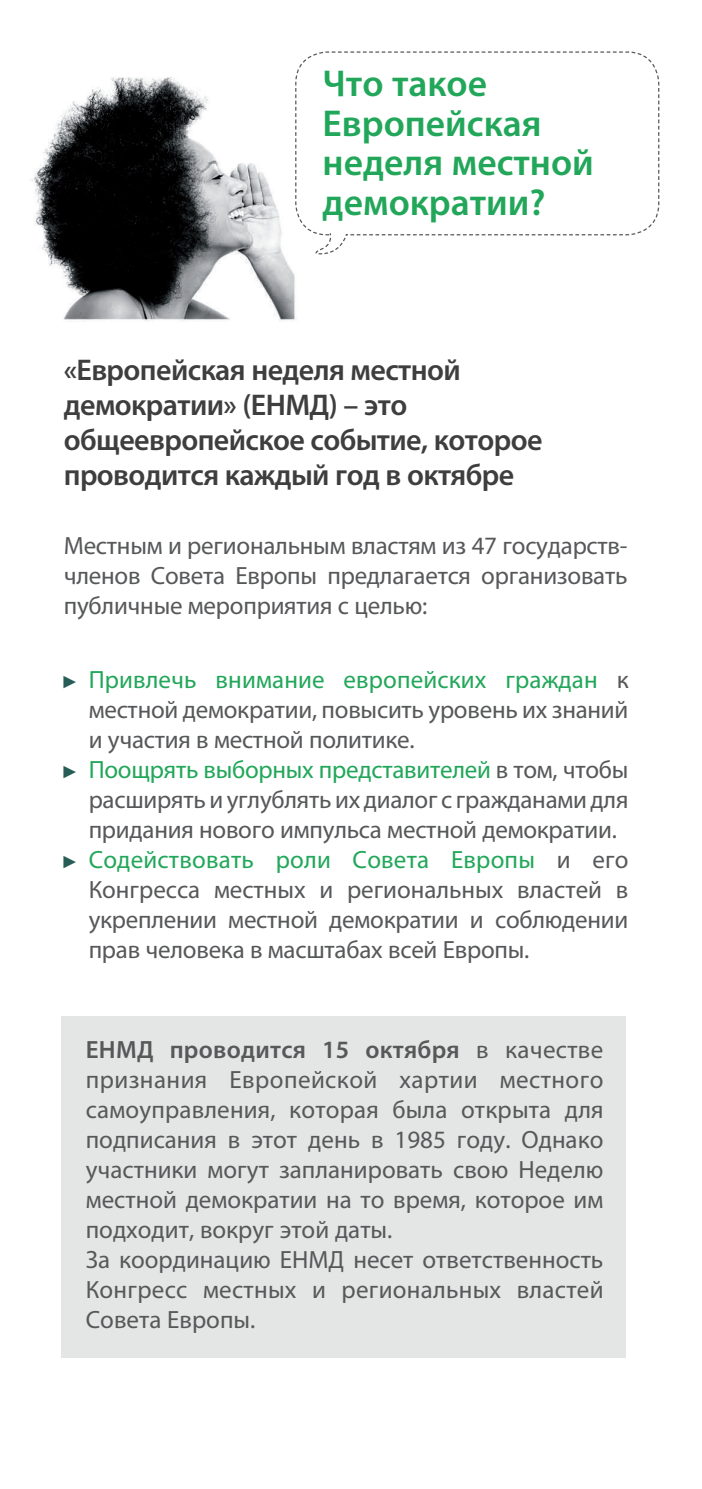
<style>
.page{position:relative;width:702px;height:1489px;background:#fff}
.page>*{position:absolute;margin:0;border:0;box-sizing:border-box;transform-origin:0 0}
.t1{font:600 37.5px/39.8px "Myriad Pro";color:#22a75a}
.t2{font:600 30px/35px "Myriad Pro";letter-spacing:-.02em;color:#3e3e3f}
.t3{font:25px/30px "Myriad Pro";color:#57585a;text-align:justify}
.t4{font:25px "Myriad Pro";letter-spacing:.005em;color:#22a75a}
.s1{font-family:"Arial";font-size:17.5px;color:#265d57}
.s2{color:#57585a}
.s3{font-weight:600}
</style>
<div class="page">
<img style="left:31px;top:77px;width:264px;height:245px">
<svg style="left:294px;top:51px;width:366px;height:185px"></svg>
<svg style="left:295px;top:206px;width:329px;height:49px"></svg>
<div style="left:61px;top:1016px;width:565px;height:341px;background:#e3e6e4"></div>
<h1 class="t1" style="left:322px;top:63px;width:273px">Что такое<br>Европейская неделя местной демократии?</h1>
<p class="t2" style="left:64px;top:351px;width:480px">«Европейская неделя местной демократии» (ЕНМД) – это общеевропейское событие, которое проводится каждый год в октябре</p>
<p class="t3" style="left:64px;top:530px;width:565px">Местным и региональным властям из 47 государств&shy;членов Совета Европы предлагается организовать публичные мероприятия с целью:</p>
<p class="t4" style="left:61px;top:664px;width:569px"><span class="s1">►</span> Привлечь внимание европейских граждан <span class="s2">к</span></p>
<p class="t3" style="left:89px;top:694px;width:541px">местной демократии, повысить уровень их знаний</p>
<p class="t3" style="left:89px;top:724px;width:327px">и участия в местной политике.</p>
<p class="t4" style="left:61px;top:754px;width:568px"><span class="s1">►</span> Поощрять выборных представителей <span class="s2">в том, чтобы</span></p>
<p class="t3" style="left:89px;top:784px;width:541px">расширять и углублять их диалог с гражданами для</p>
<p class="t3" style="left:89px;top:814px;width:529px">придания нового импульса местной демократии.</p>
<p class="t4" style="left:61px;top:844px;width:569px"><span class="s1">►</span> Содействовать роли Совета Европы <span class="s2">и его</span></p>
<p class="t3" style="left:89px;top:874px;width:541px">Конгресса местных и региональных властей в</p>
<p class="t3" style="left:89px;top:904px;width:541px">укреплении местной демократии и соблюдении</p>
<p class="t3" style="left:89px;top:934px;width:442px">прав человека в масштабах всей Европы.</p>
<p class="t3" style="left:86px;top:1034px;width:519px;text-align:left"><span class="s3">ЕНМД проводится 15 октября</span> в качестве признания Европейской хартии местного самоуправления, которая была открыта для подписания в этот день в 1985 году. Однако участники могут запланировать свою Неделю местной демократии на то время, которое им подходит, вокруг этой даты.<br>За координацию ЕНМД несет ответственность Конгресс местных и региональных властей Совета Европы.</p>
</div>
